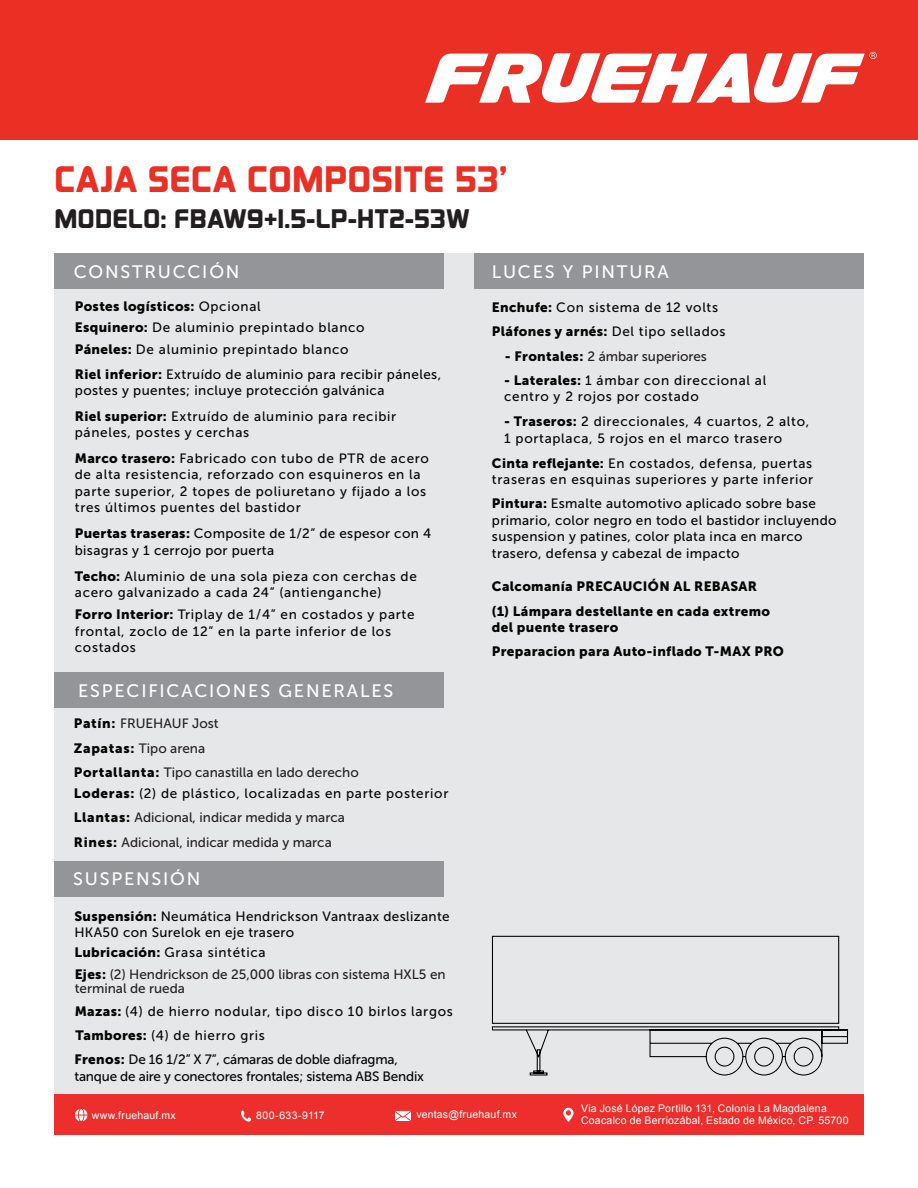
<style>
.page{position:relative;width:918px;height:1188px;background:#fff}
.page>*{position:absolute;margin:0;border:0;box-sizing:border-box;transform-origin:0 0}
.t1{font:900 33px "Sol Pro";letter-spacing:.005em;color:#ea3024}
.t2{font:900 24px "Sol Pro";letter-spacing:.015em;color:#231f20}
.t3{font:18px "Museo Sans 500";letter-spacing:.1em;color:#fff}
.t4{font:13.5px/16.5px "Museo Sans 500";letter-spacing:.05em;color:#040503}
.t5{font:13.5px/16.5px "Museo Sans 500";letter-spacing:.025em;color:#040503}
.t6{font:13.5px/13.5px "Museo Sans 500";color:#231f20}
.t7{font:13.5px "Museo Sans 900";letter-spacing:.025em;color:#040503}
.t8{font:13.5px/16.5px "Museo Sans 500";letter-spacing:-.015em;color:#040503}
.t9{font:13.5px/16.5px "Museo Sans 500";letter-spacing:.03em;color:#040503}
.t10{font:10.5px "Arial";letter-spacing:.02em;color:#fff}
.s1{font-family:"Museo Sans 500"}
.s2{font-family:"Museo Sans 900"}
.s3{font-family:"Museo Sans 900";color:#040503}
</style>
<div class="page">
<div style="left:0;top:0;width:918px;height:139px;background:#ea3024"></div>
<div style="left:54px;top:253px;width:810px;height:881px;background:#e6e7e9"></div>
<div style="left:54px;top:253px;width:390px;height:36px;background:#939598"></div>
<div style="left:474px;top:253px;width:390px;height:36px;background:#939598"></div>
<div style="left:54px;top:672px;width:390px;height:36px;background:#939598"></div>
<div style="left:54px;top:861px;width:390px;height:36px;background:#939598"></div>
<div style="left:54px;top:1094px;width:810px;height:41px;background:#ec2f2c"></div>
<svg style="left:394px;top:1110px;width:17px;height:11px"></svg>
<svg style="left:241px;top:1110px;width:10px;height:12px"></svg>
<svg style="left:75px;top:1109px;width:12px;height:12px"></svg>
<svg style="left:491px;top:935px;width:358px;height:141px"></svg>
<svg style="left:563px;top:1108px;width:11px;height:14px"></svg>
<svg style="left:425px;top:52px;width:452px;height:51px"></svg>
<p class="t1" style="left:54px;top:157px;width:454px">CAJA SECA COMPOSITE 53’</p>
<p class="t2" style="left:54px;top:203px;width:417px">MODELO: FBAW9+1.5-LP-HT2-53W</p>
<p class="t3" style="left:74px;top:261px;width:167px">CONSTRUCCIÓN</p>
<p class="t3" style="left:492px;top:262px;width:178px">LUCES Y PINTURA</p>
<p class="t7" style="left:75px;top:299px;width:187px">Postes logísticos: <span class="s1">Opcional</span></p>
<p class="t4" style="left:75px;top:319px;width:291px"><span class="s2">Esquinero:</span> De aluminio prepintado blanco</p>
<p class="t4" style="left:75px;top:341px;width:275px"><span class="s2">Páneles:</span> De aluminio prepintado blanco</p>
<p class="t9" style="left:75px;top:366px;width:368px"><span class="s2">Riel inferior:</span> Extruído de aluminio para recibir páneles, postes y puentes; incluye protección galvánica</p>
<p class="t4" style="left:75px;top:408px;width:323px"><span class="s2">Riel superior:</span> Extruído de aluminio para recibir páneles, postes y cerchas</p>
<p class="t4" style="left:75px;top:450px;width:356px"><span class="s2">Marco trasero:</span> Fabricado con tubo de PTR de acero de alta resistencia, reforzado con esquineros en la parte superior, 2 topes de poliuretano y fijado a los tres últimos puentes del bastidor</p>
<p class="t5" style="left:75px;top:525px;width:358px"><span class="s2">Puertas traseras:</span> Composite de 1/2” de espesor con 4 bisagras y 1 cerrojo por puerta</p>
<p class="t4" style="left:75px;top:568px;width:343px"><span class="s2">Techo:</span> Aluminio de una sola pieza con cerchas de acero galvanizado a cada 24” (antienganche)</p>
<p class="t4" style="left:75px;top:606px;width:341px"><span class="s2">Forro Interior:</span> Triplay de 1/4” en costados y parte frontal, zoclo de 12” en la parte inferior de los costados</p>
<p class="t3" style="left:78px;top:681px;width:317px">ESPECIFICACIONES GENERALES</p>
<p class="t6" style="left:74px;top:717px;width:146px"><span class="s3">Patín:</span> FRUEHAUF Jost</p>
<p class="t6" style="left:74px;top:741px;width:133px"><span class="s3">Zapatas:</span> Tipo arena</p>
<p class="t6" style="left:74px;top:766px;width:287px"><span class="s3">Portallanta:</span> Tipo canastilla en lado derecho</p>
<p class="t4" style="left:74px;top:785px;width:376px"><span class="s2">Loderas:</span> (2) de plástico, localizadas en parte posterior</p>
<p class="t6" style="left:74px;top:811px;width:273px"><span class="s3">Llantas:</span> Adicional, indicar medida y marca</p>
<p class="t6" style="left:74px;top:835px;width:259px"><span class="s3">Rines:</span> Adicional, indicar medida y marca</p>
<p class="t3" style="left:73px;top:869px;width:129px">SUSPENSIÓN</p>
<p class="t5" style="left:74px;top:908px;width:377px"><span class="s2">Suspensión:</span> Neumática Hendrickson Vantraax deslizante<br>HKA50 con Surelok en eje trasero</p>
<p class="t4" style="left:74px;top:944px;width:193px"><span class="s2">Lubricación:</span> Grasa sintética</p>
<p class="t6" style="left:75px;top:968px;width:372px"><span class="s3">Ejes:</span> (2) Hendrickson de 25,000 libras con sistema HXL5 en terminal de rueda</p>
<p class="t4" style="left:75px;top:1003px;width:380px"><span class="s2">Mazas:</span> (4) de hierro nodular, tipo disco 10 birlos largos</p>
<p class="t4" style="left:76px;top:1027px;width:191px"><span class="s2">Tambores:</span> (4) de hierro gris</p>
<p class="t8" style="left:74px;top:1051px;width:351px"><span class="s2">Frenos:</span> De 16 1/2” X 7”, cámaras de doble diafragma, tanque de aire y conectores frontales; sistema ABS Bendix</p>
<p class="t4" style="left:492px;top:299px;width:228px"><span class="s2">Enchufe:</span> Con sistema de 12 volts</p>
<p class="t7" style="left:492px;top:324px;width:235px">Pláfones y arnés: <span class="s1">Del tipo sellados</span></p>
<p class="t6" style="left:505px;top:349px;width:204px"><span class="s3">- Frontales:</span> 2 ámbar superiores</p>
<p class="t4" style="left:504px;top:372px;width:264px"><span class="s2">- Laterales:</span> 1 ámbar con direccional al centro y 2 rojos por costado</p>
<p class="t4" style="left:504px;top:414px;width:307px"><span class="s2">- Traseros:</span> 2 direccionales, 4 cuartos, 2 alto,<br>1 portaplaca, 5 rojos en el marco trasero</p>
<p class="t4" style="left:492px;top:455px;width:323px"><span class="s2">Cinta reflejante:</span> En costados, defensa, puertas traseras en esquinas superiores y parte inferior</p>
<p class="t5" style="left:492px;top:496px;width:346px"><span class="s2">Pintura:</span> Esmalte automotivo aplicado sobre base primario, color negro en todo el bastidor incluyendo suspension y patines, color plata inca en marco trasero, defensa y cabezal de impacto</p>
<p class="t7" style="left:492px;top:579px;width:267px">Calcomanía PRECAUCIÓN AL REBASAR</p>
<p class="t7" style="left:492px;top:604px;width:280px">(1) Lámpara destellante en cada extremo</p>
<p class="t7" style="left:492px;top:620px;width:128px">del puente trasero</p>
<p class="t7" style="left:492px;top:644px;width:294px">Preparacion para Auto-inflado T-MAX PRO</p>
<p class="t10" style="left:92px;top:1108px;width:86px">www.fruehauf.mx</p>
<p class="t10" style="left:256px;top:1108px;width:70px">800-633-9117</p>
<p class="t10" style="left:416px;top:1108px;width:102px">ventas@fruehauf.mx</p>
<p class="t10" style="left:581px;top:1101px;width:247px">Via José López Portillo 131, Colonia La Magdalena</p>
<p class="t10" style="left:581px;top:1114px;width:269px">Coacalco de Berriozábal, Estado de México, CP. 55700</p>
</div>
